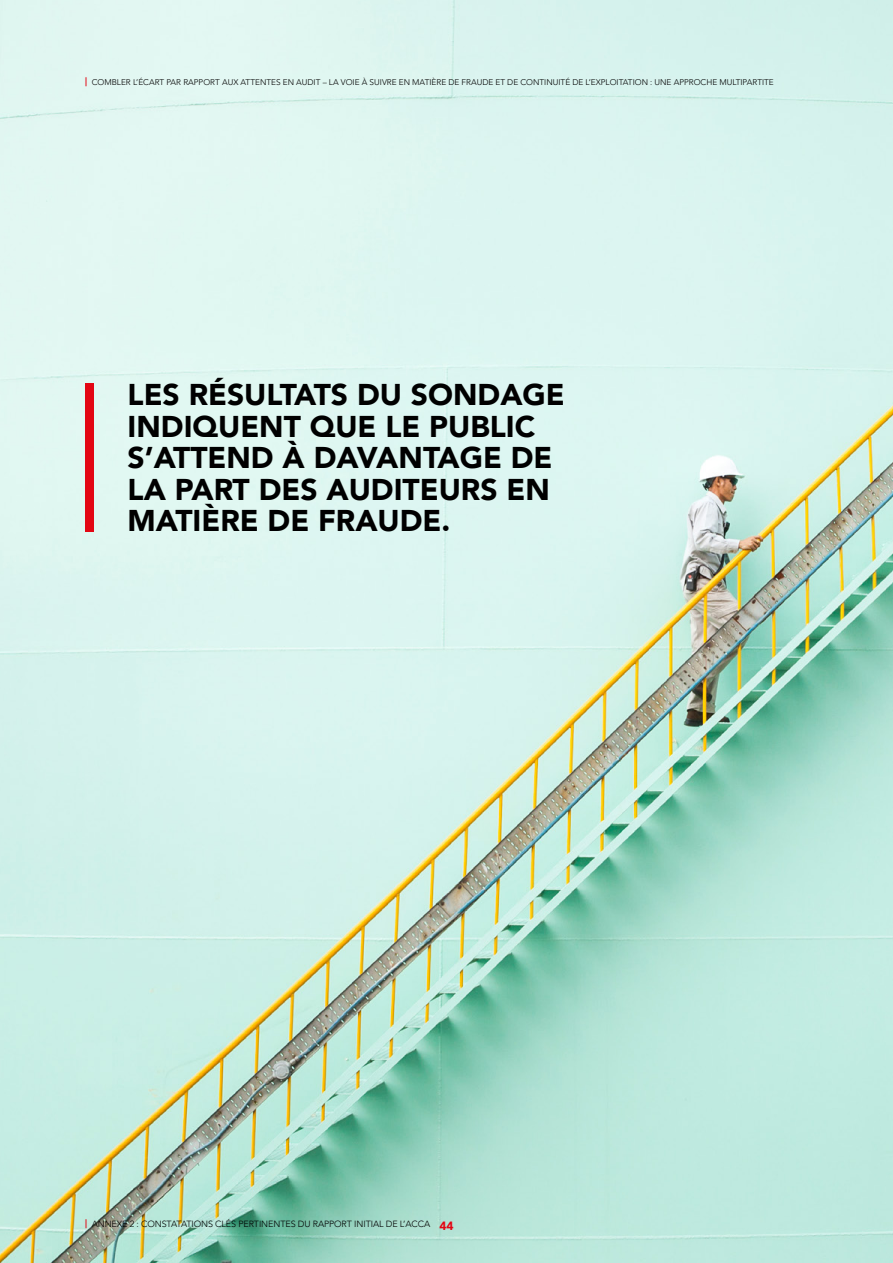
<style>
.page{position:relative;width:893px;height:1263px;background:#fff}
.page>*{position:absolute;margin:0;border:0;box-sizing:border-box;transform-origin:0 0}
.t1{font:900 30px/31.5px "Avenir LT Pro";color:#000}
.t2{font:900 12px "Avenir LT Pro";color:#e30613}
.t3{font:300 9px "Avenir LT Pro";letter-spacing:-.01em;color:#000}
.t4{font:300 8.25px "Avenir LT Pro";color:#000}
</style>
<div class="page">
<img style="left:0;top:0;width:893px;height:1263px">
<div style="left:85px;top:383px;width:9px;height:148px;background:#e30613"></div>
<p class="t4" style="left:85px;top:78px;width:690px"><sup>|</sup> COMBLER L’ÉCART PAR RAPPORT AUX ATTENTES EN AUDIT – LA VOIE À SUIVRE EN MATIÈRE DE FRAUDE ET DE CONTINUITÉ DE L’EXPLOITATION : UNE APPROCHE MULTIPARTITE</p>
<p class="t1" style="left:128px;top:379px;width:439px">LES RÉSULTATS DU SONDAGE<br>INDIQUENT QUE LE PUBLIC<br>S’ATTEND À DAVANTAGE DE<br>LA PART DES AUDITEURS EN<br>MATIÈRE DE FRAUDE.</p>
<p class="t3" style="left:85px;top:1219px;width:347px"><sup>|</sup> ANNEXE 2 : CONSTATATIONS CLÉS PERTINENTES DU RAPPORT INITIAL DE L’ACCA</p>
<h2 class="t2" style="left:439px;top:1218px;width:16px">44</h2>
</div>
